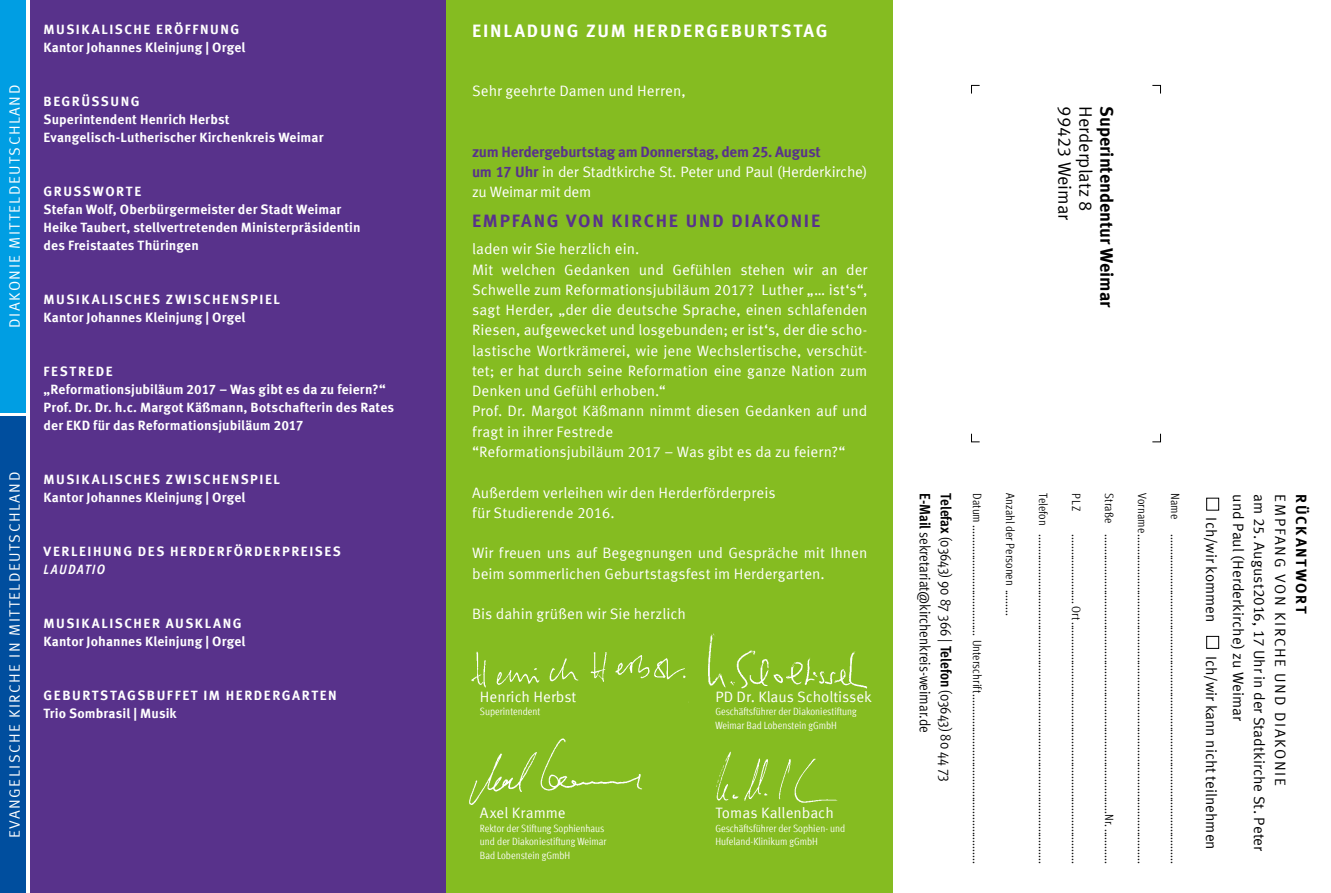
<style>
.page{position:relative;width:1331px;height:893px;background:#fff}
.page>*{position:absolute;margin:0;border:0;box-sizing:border-box;transform-origin:0 0}
.t1{font:700 18px "Meta Offc";letter-spacing:.1em;color:#fff}
.t2{font:700 18px "Meta Offc";letter-spacing:.1em;color:#58328b}
.t3{font:18px "Meta Offc Norm";color:#000}
.t4{font:700 18px "Meta Offc";color:#000}
.t5{font:15px/20.2px "Meta Offc Norm";color:#fff}
.t6{font:15px "Meta Offc Norm";color:#000}
.t7{font:15px/21px "Meta Cond OT";color:#000}
.t8{font:15px/20.2px "Meta Offc Norm";letter-spacing:-.02em;color:#fff}
.t9{font:700 15px "Meta Offc";letter-spacing:-.01em;color:#58328b}
.t10{font:15px "Meta Offc Norm";letter-spacing:.11em;color:#000}
.t11{font:15px "Meta Offc Norm";letter-spacing:.1em;color:#fff}
.t12{font:700 15px "Meta Offc";letter-spacing:.11em;color:#000}
.t13{font:700 13.5px/18px "Meta Offc";letter-spacing:.015em;color:#fff}
.t14{font:700 13.5px/18px "Meta Offc";letter-spacing:.06em;color:#fff}
.t15{font:700 13.5px/18px "Meta Offc";letter-spacing:.115em;color:#fff}
.t16{font:italic 700 condensed 13.5px "Meta Offc";letter-spacing:.11em;color:#fff}
.t17{font:condensed 12px "Meta Offc";letter-spacing:.005em;color:#000}
.t18{font:condensed 10.5px/13.5px "Meta Offc";color:#fff}
.s1{font-family:"Meta Offc";font-weight:700;color:#58328b}
.s2{font-weight:700}
</style>
<div class="page">
<div style="left:30px;top:0;width:416px;height:893px;background:#58328b"></div>
<div style="left:446px;top:0;width:447px;height:893px;background:#85bc21"></div>
<div style="left:0;top:417px;width:26px;height:476px;background:#004e9e"></div>
<div style="left:0;top:0;width:26px;height:412px;background:#009ee3"></div>
<svg style="left:1152px;top:85px;width:9px;height:9px"></svg>
<svg style="left:971px;top:433px;width:9px;height:10px"></svg>
<svg style="left:971px;top:85px;width:9px;height:9px"></svg>
<svg style="left:1152px;top:433px;width:9px;height:10px"></svg>
<img style="left:471px;top:651px;width:215px;height:37px">
<img style="left:469px;top:738px;width:173px;height:67px">
<img style="left:688px;top:633px;width:180px;height:70px">
<img style="left:716px;top:751px;width:122px;height:52px">
<div style="left:1206px;top:498px;width:13px;height:12px;border:1px solid #000"></div>
<div style="left:1206px;top:636px;width:13px;height:13px;border:1px solid #000"></div>
<p class="t11" style="left:6px;top:328px;width:244px;rotate:-90deg">DIAKONIE MITTELDEUTSCHLAND</p>
<p class="t5" style="left:5px;top:838px;width:365px;rotate:-90deg">Evangelische Kirche in Mitteldeutschland</p>
<p class="t13" style="left:44px;top:20px;width:203px">MUSIKALISCHE ERÖFFNUNG<br>Kantor Johannes Kleinjung | Orgel</p>
<p class="t13" style="left:44px;top:92px;width:281px">BEGRÜSSUNG<br>Superintendent Henrich Herbst<br>Evangelisch-Lutherischer Kirchenkreis Weimar</p>
<p class="t13" style="left:44px;top:182px;width:318px">GRUSSWORTE<br>Stefan Wolf, Oberbürgermeister der Stadt Weimar Heike Taubert, stellvertretenden Ministerpräsidentin des Freistaates Thüringen</p>
<p class="t14" style="left:44px;top:290px;width:238px">MUSIKALISCHES ZWISCHENSPIEL<br>Kantor Johannes Kleinjung | Orgel</p>
<p class="t13" style="left:44px;top:362px;width:352px">FESTREDE<br>„Reformationsjubiläum 2017 – Was gibt es da zu feiern?“ Prof. Dr. Dr. h.c. Margot Käßmann, Botschafterin des Rates der EKD für das Reformationsjubiläum 2017</p>
<p class="t14" style="left:44px;top:470px;width:238px">MUSIKALISCHES ZWISCHENSPIEL<br>Kantor Johannes Kleinjung | Orgel</p>
<p class="t15" style="left:44px;top:542px;width:299px">VERLEIHUNG DES HERDERFÖRDERPREISES</p>
<p class="t16" style="left:44px;top:561px;width:63px">LAUDATIO</p>
<p class="t13" style="left:44px;top:614px;width:203px">MUSIKALISCHER AUSKLANG<br>Kantor Johannes Kleinjung | Orgel</p>
<p class="t15" style="left:44px;top:686px;width:295px">GEBURTSTAGSBUFFET IM HERDERGARTEN<br>Trio Sombrasil | Musik</p>
<p class="t1" style="left:472px;top:20px;width:357px">EINLADUNG ZUM HERDERGEBURTSTAG</p>
<p class="t5" style="left:472px;top:81px;width:215px">Sehr geehrte Damen und Herren,</p>
<p class="t9" style="left:472px;top:143px;width:350px">zum Herdergeburtstag am Donnerstag, dem 25. August</p>
<p class="t8" style="left:472px;top:162px;width:397px"><span class="s1">um 17 Uhr</span> in der Stadtkirche St. Peter und Paul (Herderkirche) zu Weimar mit dem</p>
<p class="t2" style="left:472px;top:211px;width:350px">EMPFANG VON KIRCHE UND DIAKONIE</p>
<p class="t5" style="left:472px;top:240px;width:397px">laden wir Sie herzlich ein.<br>Mit welchen Gedanken und Gefühlen stehen wir an der Schwelle zum Reformationsjubiläum 2017? Luther „… ist‘s“, sagt Herder, „der die deutsche Sprache, einen schlafenden Riesen, aufgewecket und losgebunden; er ist‘s, der die scho&shy;lastische Wortkrämerei, wie jene Wechslertische, verschüt&shy;tet; er hat durch seine Reformation eine ganze Nation zum Denken und Gefühl erhoben.“<br>Prof. Dr. Margot Käßmann nimmt diesen Gedanken auf und fragt in ihrer Festrede<br>“Reformationsjubiläum 2017 – Was gibt es da zu feiern?“</p>
<p class="t5" style="left:472px;top:483px;width:305px">Außerdem verleihen wir den Herderförderpreis für Studierende 2016.</p>
<p class="t5" style="left:472px;top:543px;width:397px">Wir freuen uns auf Begegnungen und Gespräche mit Ihnen beim sommerlichen Geburtstagsfest im Herdergarten.</p>
<p class="t5" style="left:472px;top:604px;width:216px">Bis dahin grüßen wir Sie herzlich</p>
<p class="t5" style="left:480px;top:687px;width:98px">Henrich Herbst</p>
<p class="t18" style="left:480px;top:705px;width:62px">Superintendent</p>
<p class="t5" style="left:480px;top:803px;width:87px">Axel Kramme</p>
<p class="t18" style="left:480px;top:822px;width:128px">Rektor der Stiftung Sophienhaus und der Diakoniestiftung Weimar<br>Bad Lobenstein gGmbH</p>
<p class="t5" style="left:715px;top:687px;width:158px">PD Dr. Klaus Scholtissek</p>
<p class="t18" style="left:715px;top:705px;width:143px">Geschäftsführer der Diakoniestiftung<br>Weimar Bad Lobenstein gGmbH</p>
<p class="t5" style="left:715px;top:803px;width:120px">Tomas Kallenbach</p>
<p class="t18" style="left:715px;top:822px;width:131px">Geschäftsführer der Sophien- und<br>Hufeland-Klinikum gGmbH</p>
<p class="t3" style="left:1075px;top:106px;width:115px;rotate:90deg">99423 Weimar</p>
<p class="t3" style="left:1096px;top:106px;width:106px;rotate:90deg">Herderplatz 8</p>
<p class="t4" style="left:1117px;top:106px;width:203px;rotate:90deg">Superintendentur Weimar</p>
<p class="t17" style="left:1017px;top:493px;width:124px;rotate:90deg">Anzahl der Personen .........</p>
<p class="t17" style="left:1149px;top:493px;width:372px;rotate:90deg">Vorname.................................................................................................................</p>
<p class="t7" style="left:957px;top:493px;width:290px;rotate:90deg"><span class="s2">Telefax</span> (03643) 90 87 366 | <span class="s2">Telefon</span> (03643) 80 44 73<br><span class="s2">E-Mail</span> sekretariat@kirchenkreis-weimar.de</p>
<p class="t17" style="left:1182px;top:493px;width:372px;rotate:90deg">Name .................................................................................................................</p>
<p class="t17" style="left:1050px;top:493px;width:372px;rotate:90deg">Telefon .................................................................................................................</p>
<p class="t17" style="left:1116px;top:493px;width:372px;rotate:90deg">Straße ................................................................................................Nr. ............</p>
<p class="t17" style="left:984px;top:493px;width:372px;rotate:90deg">Datum ...................................... Unterschrift..........................................................</p>
<p class="t17" style="left:1083px;top:493px;width:19px;rotate:90deg">PLZ</p>
<p class="t17" style="left:1083px;top:534px;width:331px;rotate:90deg">........................Ort...................................................................................</p>
<p class="t6" style="left:1220px;top:517px;width:106px;rotate:90deg">Ich/wir kommen</p>
<p class="t6" style="left:1220px;top:656px;width:196px;rotate:90deg">Ich/wir kann nicht teilnehmen</p>
<p class="t6" style="left:1247px;top:494px;width:228px;rotate:90deg">und Paul (Herderkirche) zu Weimar</p>
<p class="t6" style="left:1268px;top:494px;width:358px;rotate:90deg">am 25. August2016, 17 Uhr in der Stadtkirche St. Peter</p>
<p class="t10" style="left:1289px;top:494px;width:293px;rotate:90deg">EMPFANG VON KIRCHE UND DIAKONIE</p>
<p class="t12" style="left:1310px;top:494px;width:121px;rotate:90deg">RÜCKANTWORT</p>
</div>
